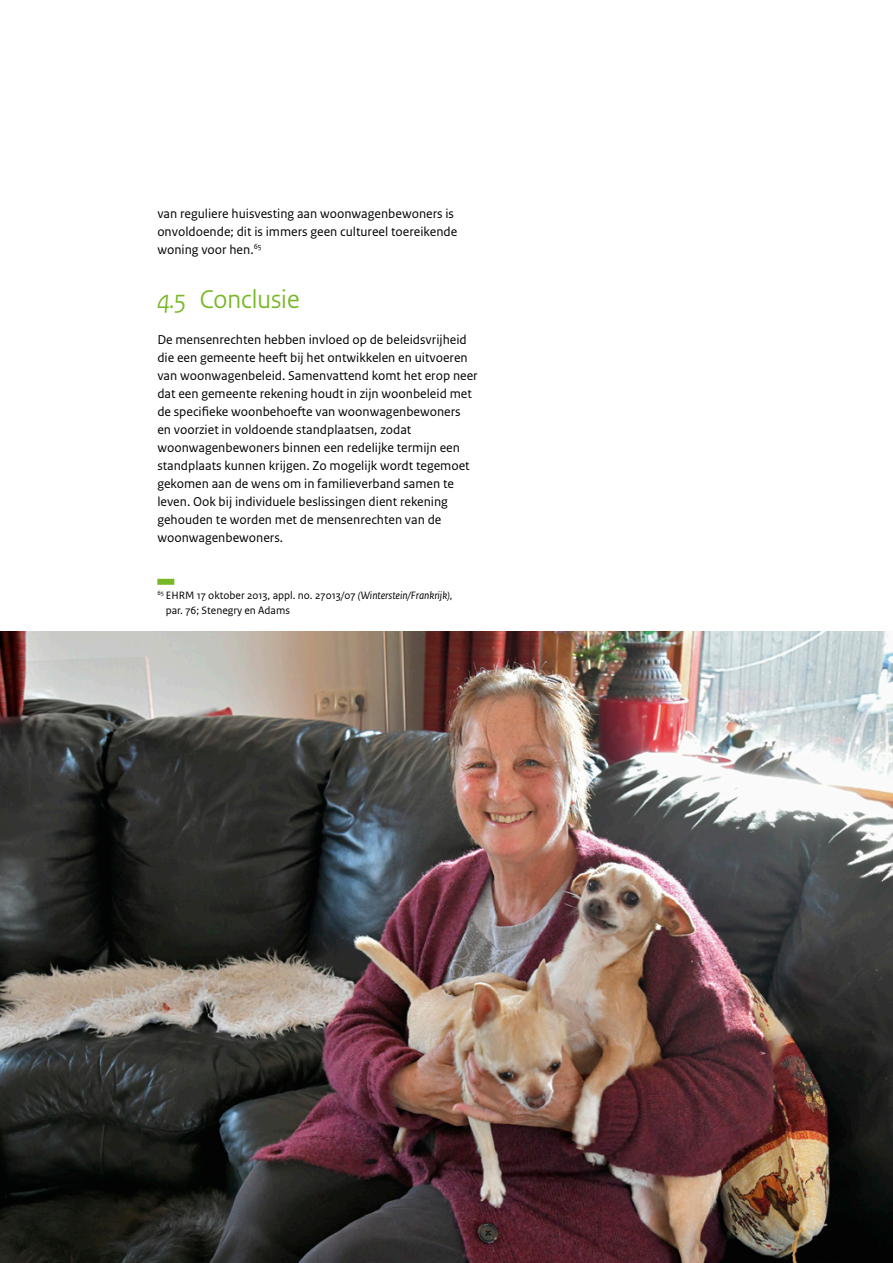
<style>
.page{position:relative;width:893px;height:1263px;background:#fff}
.page>*{position:absolute;margin:0;border:0;box-sizing:border-box;transform-origin:0 0}
._04_RO_Paragraafkop{font:27px "Rijksoverheid Sans Heading";color:#78b826}
._10_RO_Broodtekst_Sa{font:13.5px/18px "Rijksoverheid Sans Text";color:#000}
._14_RO_Voetnoot{font:11.25px/15px "Rijksoverheid Sans Text";color:#000}
.s1{font-style:italic}
</style>
<div class="page">
<div style="left:157px;top:579px;width:17px;height:6px;background:#78b826"></div>
<img style="left:0;top:631px;width:893px;height:632px">
<p class="_10_RO_Broodtekst_Sa" style="left:157px;top:205px;width:301px">van reguliere huisvesting aan woonwagenbewoners is onvoldoende; dit is immers geen cultureel toereikende woning voor hen.<sup>65</sup></p>
<p class="_04_RO_Paragraafkop" style="left:157px;top:283px;width:144px"><span class="s1">4.5</span> Conclusie</p>
<p class="_10_RO_Broodtekst_Sa" style="left:157px;top:331px;width:322px">De mensenrechten hebben invloed op de beleidsvrijheid die een gemeente heeft bij het ontwikkelen en uitvoeren van woonwagenbeleid. Samenvattend komt het erop neer dat een gemeente rekening houdt in zijn woonbeleid met de specifieke woonbehoefte van woonwagenbewoners en voorziet in voldoende standplaatsen, zodat woonwagenbewoners binnen een redelijke termijn een standplaats kunnen krijgen. Zo mogelijk wordt tegemoet gekomen aan de wens om in familieverband samen te leven. Ook bij individuele beslissingen dient rekening gehouden te worden met de mensenrechten van de woonwagenbewoners.</p>
<p class="_14_RO_Voetnoot" style="left:166px;top:588px;width:288px;text-indent:-9px"><sup>65</sup> EHRM 17 oktober 2013, appl. no. 27013/07 <span class="s1">(Winterstein/Frankrijk), </span>par. 76; Stenegry en Adams</p>
</div>
